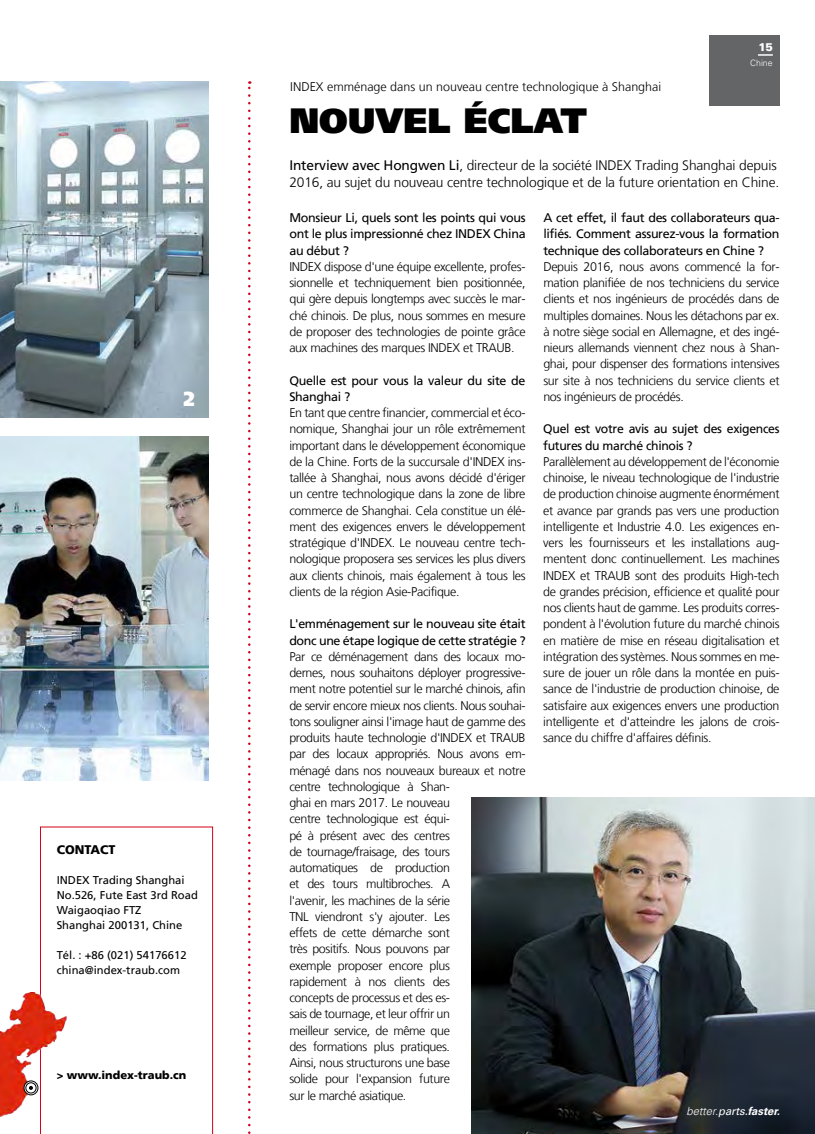
<style>
.page{position:relative;width:815px;height:1134px;background:#fff}
.page>*{position:absolute;margin:0;border:0;box-sizing:border-box;transform-origin:0 0}
.t1{font:900 35px "Frutiger LT";color:#000}
.t2{font:900 20.62px "Frutiger LT";color:#fff;scale:.91 1}
.t3{font:300 13.75px/17.5px "Frutiger LT";letter-spacing:-.01em;color:#000}
.t4{font:300 12.5px/16.2px "Frutiger LT";letter-spacing:-.03em;color:#000;text-align:justify}
.t5{font:12.5px/16.2px "Frutiger LT";letter-spacing:-.025em;color:#000}
.t6{font:300 12.5px "Frutiger LT";color:#000}
.t7{font:900 12.5px "Frutiger LT";color:#000}
.t8{font:11.25px/15px "Frutiger LT";color:#000}
.t9{font:italic 300 11.25px "Univers";color:#fff}
.t10{font:900 11.25px "Frutiger LT";color:#000}
.t11{font:900 11.25px "Univers LT Std";color:#fff}
.t12{font:300 8.75px "Univers LT Std";color:#fff}
.s1{font-weight:400}
.s2{font-weight:700}
</style>
<div class="page">
<svg style="left:40px;top:826px;width:173px;height:308px"></svg>
<img style="left:0;top:992px;width:81px;height:138px">
<svg style="left:24px;top:1081px;width:14px;height:14px"></svg>
<div style="left:24px;top:1081px;width:14px;height:14px;border:1px solid #000;border-radius:50%"></div>
<div style="left:25px;top:1082px;width:12px;height:11px;border:1px solid #000;border-radius:50%"></div>
<svg style="left:29px;top:1086px;width:4px;height:4px"></svg>
<img style="left:0;top:437px;width:208px;height:344px">
<svg style="left:248px;top:81px;width:3px;height:1053px"></svg>
<div style="left:709px;top:35px;width:71px;height:71px;background:#646567"></div>
<svg style="left:758px;top:54px;width:15px;height:2px"></svg>
<img style="left:0;top:81px;width:208px;height:337px">
<img style="left:471px;top:797px;width:344px;height:337px">
<h2 class="t2" style="left:183px;top:386px;width:14px">2</h2>
<p class="t7" style="left:57px;top:842px;width:60px">CONTACT</p>
<p class="t8" style="left:57px;top:872px;width:143px">INDEX Trading Shanghai<br>No.526, Fute East 3rd Road<br>Waigaoqiao FTZ<br>Shanghai 200131, Chine</p>
<p class="t8" style="left:57px;top:947px;width:131px">Tél. : +86 (021) 54176612 china@index-traub.com</p>
<p class="t10" style="left:57px;top:1068px;width:131px">&gt; www.index-traub.cn</p>
<p class="t11" style="left:758px;top:39px;width:16px">15</p>
<p class="t6" style="left:290px;top:79px;width:372px">INDEX emménage dans un nouveau centre technologique à Shanghai</p>
<h1 class="t1" style="left:289px;top:99px;width:299px">NOUVEL ÉCLAT</h1>
<p class="t12" style="left:750px;top:58px;width:24px">Chine</p>
<p class="t3" style="left:289px;top:156px;width:491px"><span class="s1">Interview avec Hongwen Li</span>, directeur de la société INDEX Trading Shanghai depuis<br>2016, au sujet du nouveau centre technologique et de la future orientation en Chine.</p>
<p class="t5" style="left:289px;top:210px;width:238px;text-align:justify">Monsieur Li, quels sont les points qui vous ont le plus impressionné chez INDEX China au début ?</p>
<p class="t4" style="left:289px;top:258px;width:238px">INDEX dispose d'une équipe excellente, profes&shy;sionnelle et techniquement bien positionnée, qui gère depuis longtemps avec succès le mar&shy;ché chinois. De plus, nous sommes en mesure de proposer des technologies de pointe grâce aux machines des marques INDEX et TRAUB.</p>
<p class="t5" style="left:289px;top:372px;width:238px">Quelle est pour vous la valeur du site de<br>Shanghai ?</p>
<p class="t4" style="left:289px;top:405px;width:238px">En tant que centre financier, commercial et éco&shy;nomique, Shanghai jour un rôle extrêmement important dans le développement économique de la Chine. Forts de la succursale d'INDEX ins&shy;tallée à Shanghai, nous avons décidé d'ériger un centre technologique dans la zone de libre commerce de Shanghai. Cela constitue un élé&shy;ment des exigences envers le développement stratégique d'INDEX. Le nouveau centre tech&shy;nologique proposera ses services les plus divers aux clients chinois, mais également à tous les clients de la région Asie-Pacifique.</p>
<p class="t5" style="left:289px;top:616px;width:238px">L'emménagement sur le nouveau site était donc une étape logique de cette stratégie ?</p>
<p class="t4" style="left:289px;top:648px;width:238px;text-align:left">Par ce déménagement dans des locaux mo&shy;dernes, nous souhaitons déployer progressive&shy;ment notre potentiel sur le marché chinois, afin de servir encore mieux nos clients. Nous souhai&shy;tons souligner ainsi l'image haut de gamme des produits haute technologie d'INDEX et TRAUB par des locaux appropriés. Nous avons em&shy;ménagé dans nos nouveaux bureaux et notre centre technologique à Shan-<br>ghai en mars 2017. Le nouveau<br>centre technologique est équi-<br>pé à présent avec des centres<br>de tournage/fraisage, des tours<br>automatiques de production<br>et des tours multibroches. A<br>l'avenir, les machines de la série<br>TNL viendront s'y ajouter. Les<br>effets de cette démarche sont<br>très positifs. Nous pouvons par<br>exemple proposer encore plus<br>rapidement à nos clients des<br>concepts de processus et des es-<br>sais de tournage, et leur offrir un<br>meilleur service, de même que<br>des formations plus pratiques.<br>Ainsi, nous structurons une base<br>solide pour l'expansion future<br>sur le marché asiatique.</p>
<p class="t5" style="left:543px;top:210px;width:238px;text-align:justify">A cet effet, il faut des collaborateurs qua&shy;lifiés. Comment assurez-vous la formation technique des collaborateurs en Chine ?</p>
<p class="t4" style="left:543px;top:258px;width:238px">Depuis 2016, nous avons commencé la for&shy;mation planifiée de nos techniciens du service clients et nos ingénieurs de procédés dans de multiples domaines. Nous les détachons par ex. à notre siège social en Allemagne, et des ingé&shy;nieurs allemands viennent chez nous à Shan&shy;ghai, pour dispenser des formations intensives sur site à nos techniciens du service clients et nos ingénieurs de procédés.</p>
<p class="t5" style="left:543px;top:421px;width:238px">Quel est votre avis au sujet des exigences futures du marché chinois ?</p>
<p class="t4" style="left:543px;top:453px;width:238px">Parallèlement au développement de l'économie chinoise, le niveau technologique de l'industrie de production chinoise augmente énormément et avance par grands pas vers une production intelligente et Industrie 4.0. Les exigences en&shy;vers les fournisseurs et les installations aug&shy;mentent donc continuellement. Les machines INDEX et TRAUB sont des produits High-tech de grandes précision, efficience et qualité pour nos clients haut de gamme. Les produits corres&shy;pondent à l'évolution future du marché chinois en matière de mise en réseau digitalisation et intégration des systèmes. Nous sommes en me&shy;sure de jouer un rôle dans la montée en puis&shy;sance de l'industrie de production chinoise, de satisfaire aux exigences envers une production intelligente et d'atteindre les jalons de crois&shy;sance du chiffre d'affaires définis.</p>
<p class="t9" style="left:686px;top:1104px;width:95px">better.<span class="s1">parts.</span><span class="s2">faster.</span></p>
</div>
